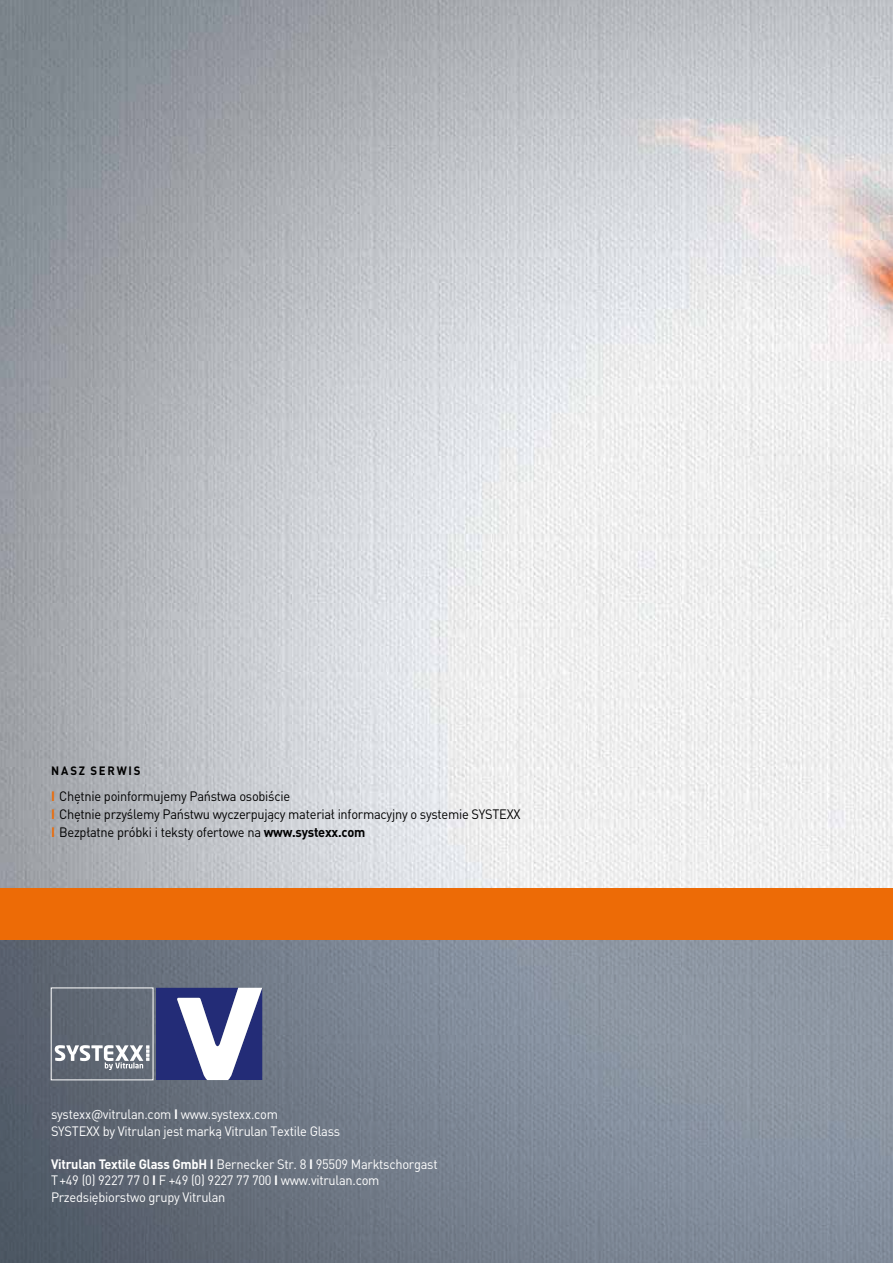
<style>
.page{position:relative;width:893px;height:1263px;background:#fff}
.page>*{position:absolute;margin:0;border:0;box-sizing:border-box;transform-origin:0 0}
.t1{font:13.5px/16.5px "DIN Pro";letter-spacing:-.02em;color:#fff;scale:.95 1}
.t2{font:13.5px/18px "DIN Pro";letter-spacing:-.02em;color:#000;scale:.95 1}
.t3{font:700 12px "DINOT";letter-spacing:.155em;color:#000;scale:.95 1}
.s1{font-weight:700;color:#ed6b06}
.s2{font-weight:700}
</style>
<div class="page">
<img style="left:0;top:0;width:893px;height:889px">
<svg style="left:0;top:940px;width:893px;height:323px;background:#78818e"></svg>
<div style="left:0;top:889px;width:893px;height:51px;background:#ed6b06"></div>
<svg style="left:156px;top:988px;width:106px;height:92px"></svg>
<svg style="left:55px;top:1045px;width:94px;height:25px"></svg>
<p class="t3" style="left:51px;top:762px;width:96px">NASZ SERWIS</p>
<p class="t2" style="left:51px;top:786px;width:496px"><span class="s1">I</span> Chętnie poinformujemy Państwa osobiście<br><span class="s1">I</span> Chętnie przyślemy Państwu wyczerpujący materiał informacyjny o systemie SYSTEXX<br><span class="s1">I</span> Bezpłatne próbki i teksty ofertowe na <span class="s2">www.systexx.com</span></p>
<p class="t1" style="left:51px;top:1105px;width:306px">systexx@vitrulan.com <span class="s2">I</span> www.systexx.com<br>SYSTEXX by Vitrulan jest marką Vitrulan Textile Glass</p>
<p class="t1" style="left:51px;top:1154px;width:408px"><span class="s2">Vitrulan Textile Glass GmbH I</span> Bernecker Str. 8 <span class="s2">I</span> 95509 Marktschorgast<br>T +49 (0) 9227 77 0 <span class="s2">I</span> F +49 (0) 9227 77 700 <span class="s2">I</span> www.vitrulan.com<br>Przedsiębiorstwo grupy Vitrulan</p>
</div>
